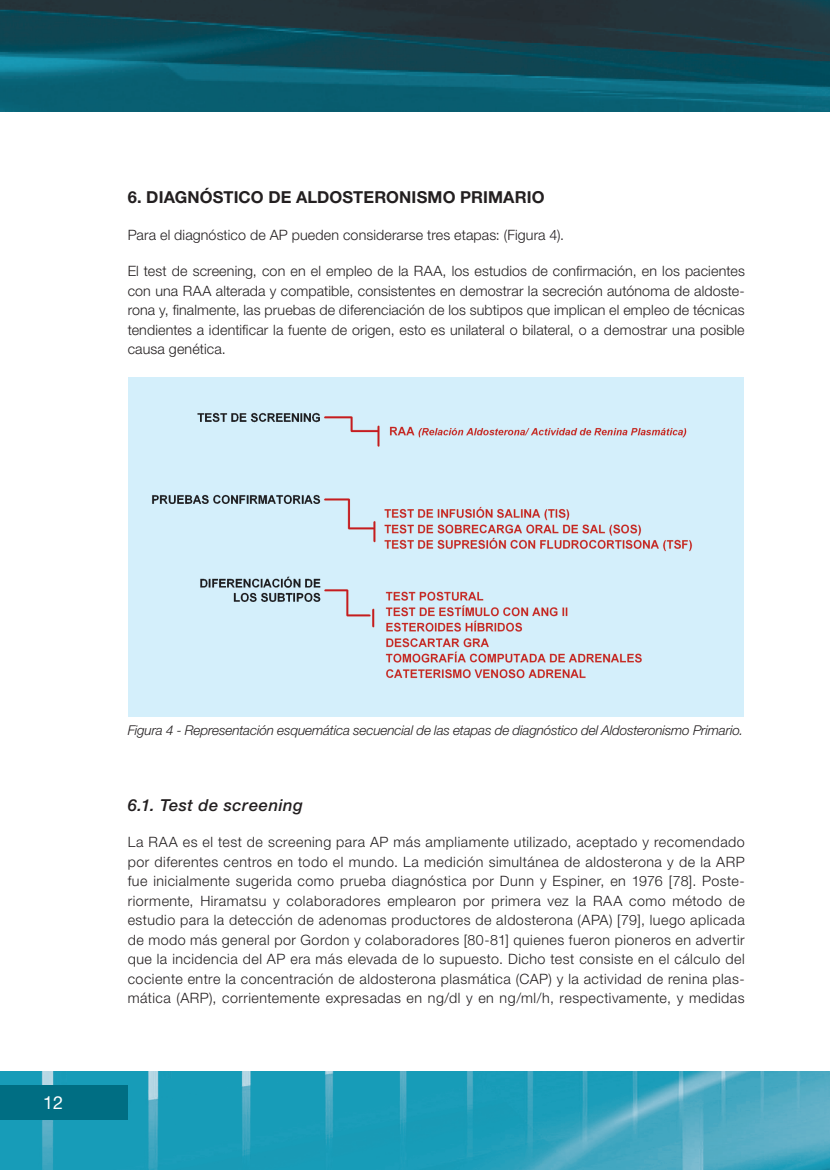
<style>
.page{position:relative;width:830px;height:1170px;background:#fff}
.page>*{position:absolute;margin:0;border:0;box-sizing:border-box;transform-origin:0 0}
.t1{font:18px "Helvetica Neue LT Std";color:#fff}
.t2{font:700 16.5px "Helvetica Neue LT Std";letter-spacing:.005em;color:#231f20}
.t3{font:italic 500 16.5px "Helvetica Neue LT Std";letter-spacing:.035em;color:#231f20}
.t4{font:300 14.25px/19.5px "Helvetica Neue LT Std";letter-spacing:.01em;color:#231f20;text-align:justify}
.t5{font:italic 300 13.5px "Helvetica Neue LT Std";letter-spacing:-.01em;color:#231f20}
</style>
<div class="page">
<img style="left:0;top:1071px;width:830px;height:98px">
<img style="left:0;top:0;width:830px;height:112px">
<div style="left:0;top:1085px;width:128px;height:34px;background:#006e83"></div>
<div style="left:128px;top:377px;width:615px;height:340px;background:#d4effb"></div>
<img style="left:152px;top:386px;width:592px;height:322px">
<p class="t2" style="left:128px;top:187px;width:418px">6. DIAGNÓSTICO DE ALDOSTERONISMO PRIMARIO</p>
<p class="t4" style="left:128px;top:225px;width:438px">Para el diagnóstico de AP pueden considerarse tres etapas: (Figura 4).</p>
<p class="t4" style="left:128px;top:261px;width:618px">El test de screening, con en el empleo de la RAA, los estudios de confirmación, en los pacientes con una RAA alterada y compatible, consistentes en demostrar la secreción autónoma de aldoste&shy;rona y, finalmente, las pruebas de diferenciación de los subtipos que implican el empleo de técnicas tendientes a identificar la fuente de origen, esto es unilateral o bilateral, o a demostrar una posible causa genética.</p>
<p class="t1" style="left:43px;top:1091px;width:10px">12</p>
<p class="t5" style="left:128px;top:722px;width:616px">Figura 4 - Representación esquemática secuencial de las etapas de diagnóstico del Aldosteronismo Primario.</p>
<p class="t3" style="left:128px;top:795px;width:177px">6.1. Test de screening</p>
<p class="t4" style="left:128px;top:832px;width:618px">La RAA es el test de screening para AP más ampliamente utilizado, aceptado y recomendado por diferentes centros en todo el mundo. La medición simultánea de aldosterona y de la ARP fue inicialmente sugerida como prueba diagnóstica por Dunn y Espiner, en 1976 [78]. Poste&shy;riormente, Hiramatsu y colaboradores emplearon por primera vez la RAA como método de estudio para la detección de adenomas productores de aldosterona (APA) [79], luego aplicada de modo más general por Gordon y colaboradores [80-81] quienes fueron pioneros en advertir que la incidencia del AP era más elevada de lo supuesto. Dicho test consiste en el cálculo del cociente entre la concentración de aldosterona plasmática (CAP) y la actividad de renina plas&shy;mática (ARP), corrientemente expresadas en ng/dl y en ng/ml/h, respectivamente, y medidas</p>
</div>
